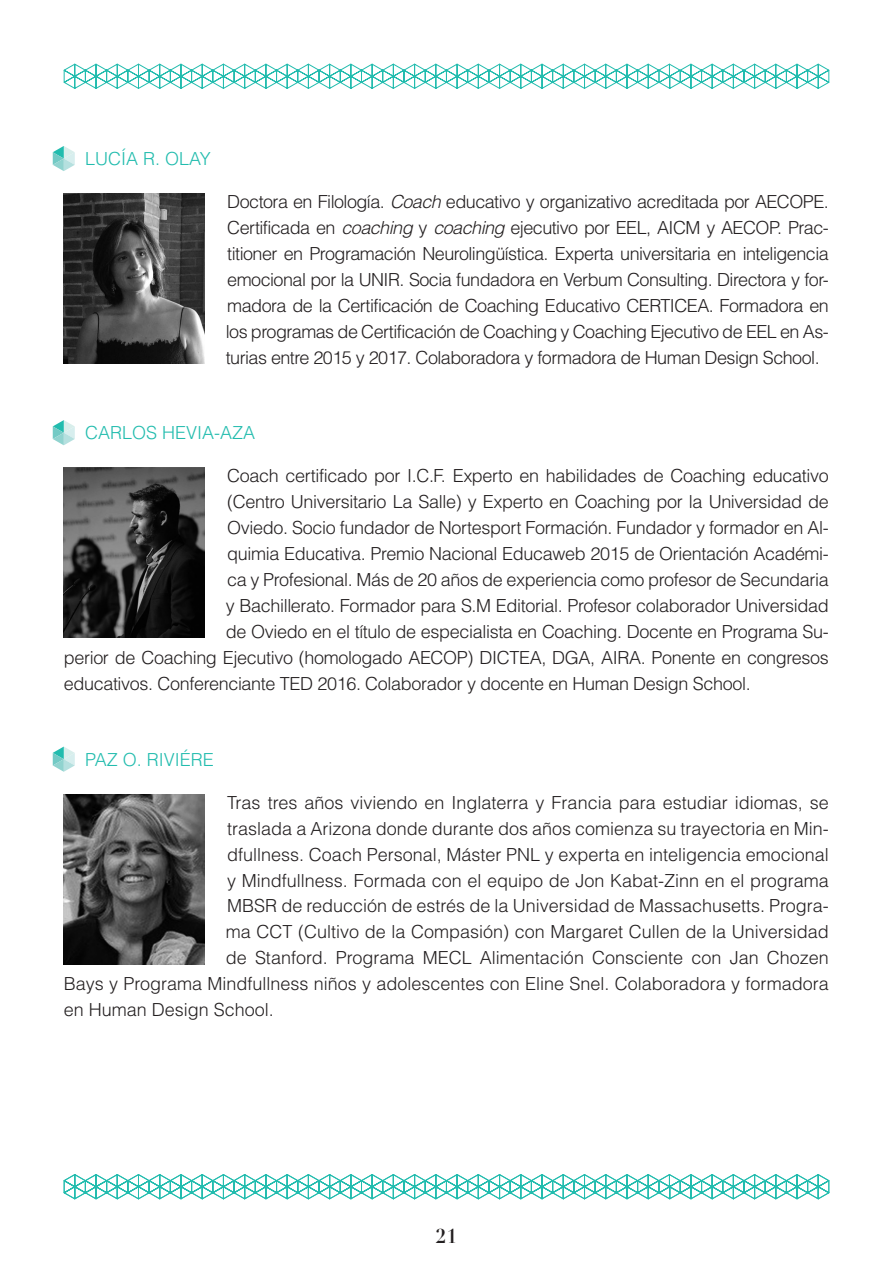
<style>
.page{position:relative;width:893px;height:1263px;background:#fff}
.page>*{position:absolute;margin:0;border:0;box-sizing:border-box;transform-origin:0 0}
.t1{font:700 19.5px "Didot";color:#231f20}
.t2{font:300 18px/26px "Helvetica LT Std";letter-spacing:-.02em;color:#231f20;text-align:justify}
.t3{font:300 18px "Helvetica LT Std";color:#231f20}
.t4{font:300 18px "Helvetica LT Std";color:#22bcae}
.s1{font-style:italic}
</style>
<div class="page">
<svg style="left:63px;top:1174px;width:767px;height:26px"></svg>
<svg style="left:63px;top:63px;width:767px;height:26px"></svg>
<svg style="left:53px;top:420px;width:22px;height:25px"></svg>
<svg style="left:53px;top:746px;width:22px;height:26px"></svg>
<svg style="left:53px;top:146px;width:22px;height:25px"></svg>
<img style="left:64px;top:194px;width:140px;height:170px">
<img style="left:64px;top:468px;width:140px;height:170px">
<img style="left:64px;top:794px;width:140px;height:170px">
<p class="t4" style="left:85px;top:147px;width:127px">LUCÍA R. OLAY</p>
<p class="t2" style="left:226px;top:188px;width:605px">Doctora en Filología. <span class="s1">Coach</span> educativo y organizativo acreditada por AECOPE.<br>Certificada en <span class="s1">coaching</span> y <span class="s1">coaching</span> ejecutivo por EEL, AICM y AECOP. Prac&shy;titioner en Programación Neurolingüística. Experta universitaria en inteligencia emocional por la UNIR. Socia fundadora en Verbum Consulting. Directora y for&shy;madora de la Certificación de Coaching Educativo CERTICEA. Formadora en los programas de Certificación de Coaching y Coaching Ejecutivo de EEL en As&shy;turias entre 2015 y 2017. Colaboradora y formadora de Human Design School.</p>
<p class="t4" style="left:85px;top:421px;width:172px">CARLOS HEVIA-AZA</p>
<p class="t2" style="left:227px;top:463px;width:603px">Coach certificado por I.C.F. Experto en habilidades de Coaching educativo</p>
<p class="t2" style="left:227px;top:489px;width:603px">(Centro Universitario La Salle) y Experto en Coaching por la Universidad de</p>
<p class="t2" style="left:227px;top:515px;width:603px">Oviedo. Socio fundador de Nortesport Formación. Fundador y formador en Al-</p>
<p class="t2" style="left:227px;top:540px;width:603px">quimia Educativa. Premio Nacional Educaweb 2015 de Orientación Académi-</p>
<p class="t2" style="left:227px;top:566px;width:603px">ca y Profesional. Más de 20 años de experiencia como profesor de Secundaria</p>
<p class="t2" style="left:226px;top:592px;width:604px">y Bachillerato. Formador para S.M Editorial. Profesor colaborador Universidad</p>
<p class="t2" style="left:226px;top:618px;width:605px">de Oviedo en el título de especialista en Coaching. Docente en Programa Su-</p>
<p class="t2" style="left:64px;top:644px;width:766px">perior de Coaching Ejecutivo (homologado AECOP) DICTEA, DGA, AIRA. Ponente en congresos</p>
<p class="t2" style="left:64px;top:670px;width:688px">educativos. Conferenciante TED 2016. Colaborador y docente en Human Design School.</p>
<p class="t4" style="left:85px;top:748px;width:130px">PAZ O. RIVIÉRE</p>
<p class="t3" style="left:227px;top:791px;width:603px">Tras tres años viviendo en Inglaterra y Francia para estudiar idiomas, se</p>
<p class="t3" style="left:227px;top:817px;width:603px">traslada a Arizona donde durante dos años comienza su trayectoria en Min-</p>
<p class="t3" style="left:227px;top:843px;width:603px">dfullness. Coach Personal, Máster PNL y experta en inteligencia emocional</p>
<p class="t3" style="left:227px;top:869px;width:603px">y Mindfullness. Formada con el equipo de Jon Kabat-Zinn en el programa</p>
<p class="t3" style="left:227px;top:895px;width:603px">MBSR de reducción de estrés de la Universidad de Massachusetts. Progra-</p>
<p class="t3" style="left:226px;top:921px;width:604px">ma CCT (Cultivo de la Compasión) con Margaret Cullen de la Universidad</p>
<p class="t3" style="left:226px;top:947px;width:605px">de Stanford. Programa MECL Alimentación Consciente con Jan Chozen</p>
<p class="t3" style="left:64px;top:973px;width:766px">Bays y Programa Mindfullness niños y adolescentes con Eline Snel. Colaboradora y formadora</p>
<p class="t3" style="left:64px;top:999px;width:212px">en Human Design School.</p>
<p class="t1" style="left:436px;top:1223px;width:23px">21</p>
</div>
